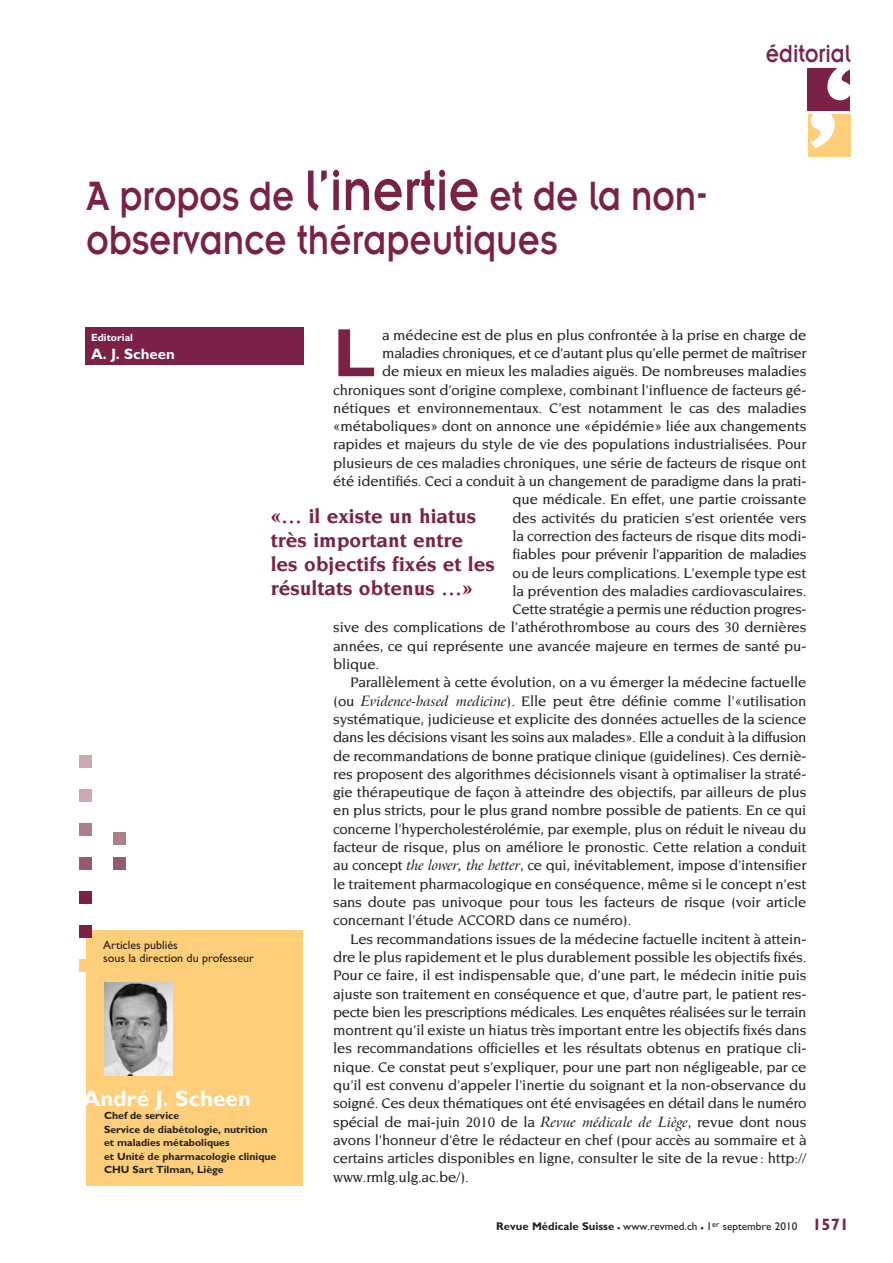
<style>
.page{position:relative;width:893px;height:1263px;background:#fff}
.page>*{position:absolute;margin:0;border:0;box-sizing:border-box;transform-origin:0 0}
.Normal_e{font:133.65px "Meta Plus";color:#fff;scale:1.15 1}
.texte_lettrine{font:700 68.7px "Gill Sans";color:#7b2047}
.titre{font:45px/43.5px "Insignia";color:#7b2047;scale:.83 1}
.rubrique{font:27px "Insignia";color:#7b2047;scale:.83 1}
.adresse{font:700 22.5px "Gill Sans";color:#fff}
.exergue{font:700 21px/24px "Novarese";color:#7b2047}
.texte{font:500 15px/18.3px "Novarese";letter-spacing:-.01em;color:#231f20;text-align:justify}
.texte_lettrine-2{font:500 15px "Novarese";letter-spacing:-.01em;color:#231f20}
.texte_lettrine-3{font:500 15px "Novarese";letter-spacing:-.03em;color:#231f20}
.adresse-2{font:700 15px "Gill Sans";color:#fff}
.direction_publicatio{font:12px/13.5px "Gill Sans";color:#231f20}
.Normal_e-2{font:11.25px "Gill Sans";color:#231f20}
.adresse-3{font:700 10.5px/13.5px "Gill Sans";color:#231f20}
.Normal_e-3{font:700 10.5px "Gill Sans";color:#fff}
.s1{font-size:63px}
.s2{font-family:"Arrus BT";font-weight:400;font-style:italic;font-size:14.25px}
.s3{font-weight:700}
.s4{font-weight:700;font-size:16.5px}
.s5{font-weight:700;font-size:16.5px;color:#7b2047}
</style>
<div class="page">
<div style="left:808px;top:114px;width:42px;height:43px;background:#fece7a"></div>
<div style="left:808px;top:69px;width:42px;height:42px;background:#7b2047"></div>
<div style="left:85px;top:327px;width:218px;height:37px;background:#7b2047"></div>
<div style="left:86px;top:931px;width:217px;height:255px;background:#fece7a"></div>
<div style="left:79px;top:789px;width:12px;height:13px;background:#caaaaf"></div>
<div style="left:79px;top:755px;width:12px;height:13px;background:#caaaaf"></div>
<div style="left:79px;top:823px;width:12px;height:13px;background:#af7f89"></div>
<div style="left:79px;top:857px;width:12px;height:13px;background:#985a6a"></div>
<div style="left:113px;top:832px;width:13px;height:13px;background:#af7f89"></div>
<div style="left:113px;top:857px;width:13px;height:13px;background:#985a6a"></div>
<div style="left:79px;top:891px;width:12px;height:13px;background:#7b2047"></div>
<div style="left:79px;top:925px;width:12px;height:13px;background:#7b2047"></div>
<div style="left:79px;top:959px;width:12px;height:13px;background:#fece7a"></div>
<img style="left:105px;top:982px;width:68px;height:94px">
<p class="rubrique" style="left:766px;top:40px;width:104px">éditorial</p>
<p class="Normal_e" style="left:820px;top:34px;width:37px">‘</p>
<p class="titre" style="left:87px;top:174px;width:750px">A propos de <span class="s1">l’inertie</span> et de la non&shy;observance thérapeutiques</p>
<p class="Normal_e" style="left:842px;top:177px;width:37px;rotate:-180deg">‘</p>
<p class="texte_lettrine" style="left:333px;top:312px;width:44px">L</p>
<p class="texte_lettrine-2" style="left:382px;top:326px;width:426px">a médecine est de plus en plus confrontée à la prise en charge de</p>
<p class="Normal_e-3" style="left:91px;top:331px;width:44px">Editorial</p>
<p class="adresse-2" style="left:91px;top:345px;width:85px">A. J. Scheen</p>
<p class="texte_lettrine-2" style="left:382px;top:345px;width:426px">maladies chroniques, et ce d’autant plus qu’elle permet de maîtriser</p>
<p class="texte_lettrine-2" style="left:382px;top:363px;width:426px">de mieux en mieux les maladies aiguës. De nombreuses maladies</p>
<p class="texte_lettrine-2" style="left:333px;top:381px;width:475px">chroniques sont d’origine complexe, combinant l’influence de facteurs gé-</p>
<p class="texte_lettrine-2" style="left:333px;top:400px;width:475px">nétiques et environnementaux. C’est notamment le cas des maladies</p>
<p class="texte_lettrine-2" style="left:333px;top:418px;width:475px">«métaboliques» dont on annonce une «épidémie» liée aux changements</p>
<p class="texte_lettrine-2" style="left:333px;top:436px;width:475px">rapides et majeurs du style de vie des populations industrialisées. Pour</p>
<p class="texte_lettrine-2" style="left:333px;top:454px;width:475px">plusieurs de ces maladies chroniques, une série de facteurs de risque ont</p>
<p class="texte_lettrine-2" style="left:333px;top:473px;width:475px">été identifiés. Ceci a conduit à un changement de paradigme dans la prati-</p>
<p class="texte_lettrine-2" style="left:512px;top:491px;width:295px">que médicale. En effet, une partie croissante</p>
<p class="texte_lettrine-2" style="left:512px;top:509px;width:295px">des activités du praticien s’est orientée vers</p>
<p class="texte_lettrine-2" style="left:512px;top:528px;width:295px">la correction des facteurs de risque dits modi-</p>
<p class="texte_lettrine-3" style="left:512px;top:546px;width:295px">fiables pour prévenir l’apparition de maladies</p>
<p class="texte_lettrine-2" style="left:512px;top:564px;width:295px">ou de leurs complications. L’exemple type est</p>
<p class="texte_lettrine-2" style="left:512px;top:583px;width:295px">la prévention des maladies cardiovasculaires.</p>
<p class="texte_lettrine-2" style="left:512px;top:601px;width:295px">Cette stratégie a permis une réduction progres-</p>
<p class="texte_lettrine-2" style="left:333px;top:619px;width:475px">sive des complications de l’athérothrombose au cours des 30 dernières</p>
<p class="texte_lettrine-2" style="left:333px;top:637px;width:475px">années, ce qui représente une avancée majeure en termes de santé pu-</p>
<p class="texte_lettrine-2" style="left:333px;top:656px;width:48px">blique.</p>
<p class="texte" style="left:333px;top:673px;width:475px;text-indent:17px">Parallèlement à cette évolution, on a vu émerger la médecine factuelle (ou <span class="s2">Evidence-based medicine</span>). Elle peut être définie comme l’«utilisation systématique, judicieuse et explicite des données actuelles de la science dans les décisions visant les soins aux malades». Elle a conduit à la diffusion de recommandations de bonne pratique clinique (guidelines). Ces derniè&shy;res proposent des algorithmes décisionnels visant à optimaliser la straté&shy;gie thérapeutique de façon à atteindre des objectifs, par ailleurs de plus en plus stricts, pour le plus grand nombre possible de patients. En ce qui concerne l’hypercholestérolémie, par exemple, plus on réduit le niveau du facteur de risque, plus on améliore le pronostic. Cette relation a conduit au concept <span class="s2">the lower, the better</span>, ce qui, inévitablement, impose d’intensifier le traitement pharmacologique en conséquence, même si le concept n’est sans doute pas univoque pour tous les facteurs de risque (voir article concernant l’étude ACCORD dans ce numéro).</p>
<p class="texte" style="left:333px;top:929px;width:475px;text-indent:17px">Les recommandations issues de la médecine factuelle incitent à attein&shy;dre le plus rapidement et le plus durablement possible les objectifs fixés.<br>Pour ce faire, il est indispensable que, d’une part, le médecin initie puis ajuste son traitement en conséquence et que, d’autre part, le patient res&shy;pecte bien les prescriptions médicales. Les enquêtes réalisées sur le terrain montrent qu’il existe un hiatus très important entre les objectifs fixés dans les recommandations officielles et les résultats obtenus en pratique cli&shy;nique. Ce constat peut s’expliquer, pour une part non négligeable, par ce qu’il est convenu d’appeler l’inertie du soignant et la non-observance du soigné. Ces deux thématiques ont été envisagées en détail dans le numéro spécial de mai-juin 2010 de la <span class="s2">Revue médicale de Liège</span>, revue dont nous avons l’honneur d’être le rédacteur en chef (pour accès au sommaire et à certains articles disponibles en ligne, consulter le site de la revue: http:// www.rmlg.ulg.ac.be/).</p>
<p class="exergue" style="left:271px;top:504px;width:226px">«… il existe un hiatus très important entre les objectifs fixés et les résultats obtenus …»</p>
<p class="direction_publicatio" style="left:103px;top:938px;width:152px">Articles publiés<br>sous la direction du professeur</p>
<p class="adresse" style="left:83px;top:1085px;width:170px">André J. Scheen</p>
<p class="adresse-3" style="left:104px;top:1109px;width:174px">Chef de service<br>Service de diabétologie, nutrition et maladies métaboliques<br>et Unité de pharmacologie clinique<br>CHU Sart Tilman, Liège</p>
<p class="Normal_e-2" style="left:496px;top:1220px;width:354px"><span class="s3">Revue Médicale Suisse</span> <span class="s4">–</span> www.revmed.ch <span class="s4">–</span> 1<sup>er</sup> septembre 2010 <span class="s5">1571</span></p>
</div>
